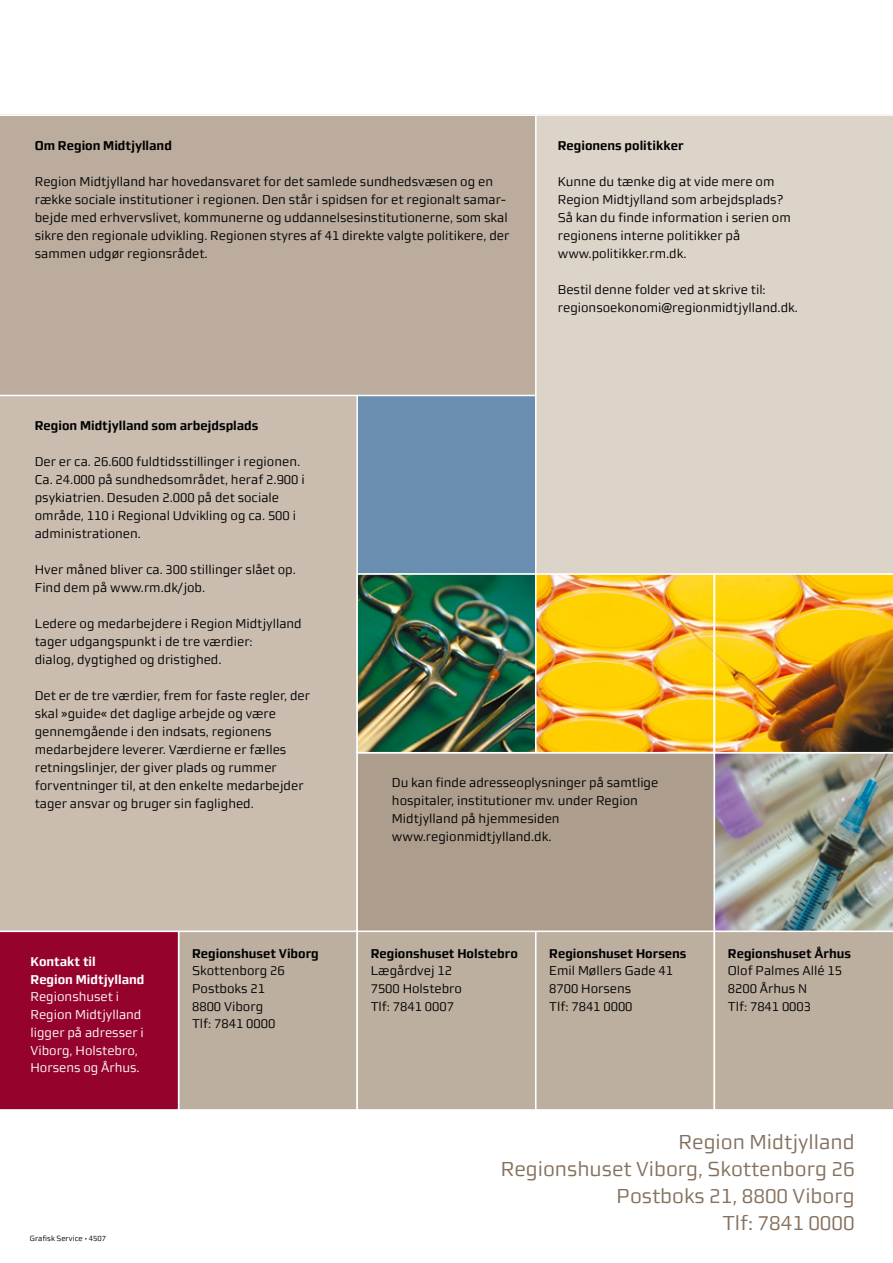
<style>
.page{position:relative;width:893px;height:1263px;background:#fff}
.page>*{position:absolute;margin:0;border:0;box-sizing:border-box;transform-origin:0 0}
.Afsender_-_bagsiden{font:20.25px "midtsans";color:#84705d}
.bagside-bt{font:12.75px/18px "midtsans";color:#000}
.bagside-rubrik{font:700 12.75px "midtsans";color:#000}
.t1{font:12.75px/17.7px "midtsans";color:#fff}
.t2{font:700 12.75px "midtsans";color:#fff}
.t3{font:7.5px "midtsans";color:#000}
.s1{font-style:italic}
</style>
<div class="page">
<div style="left:0;top:114px;width:535px;height:281px;background:#bbac9d"></div>
<div style="left:356px;top:395px;width:180px;height:180px;background:#6a8eaf"></div>
<div style="left:179px;top:931px;width:178px;height:179px;background:#bdafa0"></div>
<div style="left:178px;top:930px;width:180px;height:181px;border:2px solid #fff"></div>
<div style="left:357px;top:931px;width:179px;height:179px;background:#bdafa0"></div>
<div style="left:356px;top:930px;width:180px;height:181px;border:2px solid #fff"></div>
<div style="left:536px;top:931px;width:178px;height:179px;background:#bdafa0"></div>
<div style="left:535px;top:930px;width:180px;height:181px;border:2px solid #fff"></div>
<div style="left:0;top:932px;width:179px;height:179px;background:#95032d"></div>
<div style="left:0;top:395px;width:358px;height:537px;background:#cabdb0"></div>
<div style="left:357px;top:753px;width:357px;height:178px;background:#ad9d8c"></div>
<div style="left:356px;top:752px;width:359px;height:180px;border:2px solid #fff"></div>
<div style="left:535px;top:114px;width:358px;height:459px;background:#dcd3c9"></div>
<img style="left:714px;top:754px;width:179px;height:357px">
<img style="left:359px;top:576px;width:174px;height:174px">
<div style="left:356px;top:573px;width:180px;height:180px;border:2px solid #fff"></div>
<img style="left:534px;top:573px;width:359px;height:181px">
<p class="bagside-rubrik" style="left:35px;top:138px;width:139px">Om Region Midtjylland</p>
<p class="bagside-bt" style="left:35px;top:173px;width:476px">Region Midtjylland har hovedansvaret for det samlede sundhedsvæsen og en række sociale institutioner i regionen. Den står i spidsen for et regionalt samar&shy;bejde med erhvervslivet, kommunerne og uddannelsesinstitutionerne, som skal sikre den regionale udvikling. Regionen styres af 41 direkte valgte politikere, der sammen udgør regionsrådet.</p>
<p class="bagside-rubrik" style="left:558px;top:138px;width:127px">Regionens politikker</p>
<p class="bagside-bt" style="left:558px;top:172px;width:234px">Kunne du tænke dig at vide mere om Region Midtjylland som arbejdsplads?<br>Så kan du finde information i serien om regionens interne politikker på www.politikker.rm.dk.</p>
<p class="bagside-bt" style="left:558px;top:280px;width:209px">Bestil denne folder ved at skrive til:</p>
<p class="bagside-bt" style="left:558px;top:298px;width:242px">regionsoekonomi@regionmidtjylland.dk.</p>
<p class="bagside-rubrik" style="left:35px;top:418px;width:225px">Region Midtjylland som arbejdsplads</p>
<p class="bagside-bt" style="left:35px;top:452px;width:267px">Der er ca. 26.600 fuldtidsstillinger i regionen.</p>
<p class="bagside-bt" style="left:35px;top:470px;width:271px">Ca. 24.000 på sundhedsområdet, heraf 2.900 i psykiatrien. Desuden 2.000 på det sociale område, 110 i Regional Udvikling og ca. 500 i administrationen.</p>
<p class="bagside-bt" style="left:35px;top:560px;width:263px">Hver måned bliver ca. 300 stillinger slået op.<br>Find dem på www.rm.dk/job.</p>
<p class="bagside-bt" style="left:35px;top:614px;width:269px">Ledere og medarbejdere i Region Midtjylland tager udgangspunkt i de tre værdier:<br>dialog, dygtighed og dristighed.</p>
<p class="bagside-bt" style="left:35px;top:686px;width:277px">Det er de tre værdier, frem for faste regler, der skal »guide« det daglige arbejde og være gennemgående i den indsats, regionens medarbejdere leverer. Værdierne er fælles retningslinjer, der giver plads og rummer forventninger til, at den enkelte medarbejder tager ansvar og bruger sin faglighed.</p>
<p class="t2" style="left:31px;top:954px;width:67px">Kontakt til</p>
<p class="t2" style="left:31px;top:972px;width:115px">Region Midtjylland</p>
<p class="t1" style="left:31px;top:988px;width:115px">Regionshuset i<br>Region Midtjylland ligger på adresser i<br>Viborg, Holstebro,<br>Horsens og Århus.</p>
<p class="bagside-rubrik" style="left:192px;top:946px;width:128px">Regionshuset Viborg</p>
<p class="bagside-bt" style="left:192px;top:962px;width:94px">Skottenborg 26</p>
<p class="bagside-bt" style="left:192px;top:979px;width:74px">Postboks 21</p>
<p class="bagside-bt" style="left:192px;top:997px;width:73px">8800 Viborg</p>
<p class="bagside-bt" style="left:192px;top:1015px;width:85px">Tlf: 7841 0000</p>
<p class="t3" style="left:30px;top:1234px;width:78px">Grafisk Service <span class="s1">·</span> 4507</p>
<p class="bagside-bt" style="left:392px;top:774px;width:268px">Du kan finde adresseoplysninger på samtlige hospitaler, institutioner mv. under Region</p>
<p class="bagside-bt" style="left:392px;top:810px;width:169px">Midtjylland på hjemmesiden</p>
<p class="bagside-bt" style="left:392px;top:828px;width:161px">www.regionmidtjylland.dk.</p>
<p class="bagside-rubrik" style="left:371px;top:946px;width:149px">Regionshuset Holstebro</p>
<p class="bagside-bt" style="left:371px;top:962px;width:83px">Lægårdvej 12</p>
<p class="bagside-bt" style="left:371px;top:979px;width:93px">7500 Holstebro</p>
<p class="bagside-bt" style="left:371px;top:997px;width:85px">Tlf: 7841 0007</p>
<p class="bagside-rubrik" style="left:549px;top:946px;width:139px">Regionshuset Horsens</p>
<p class="bagside-bt" style="left:549px;top:962px;width:125px">Emil Møllers Gade 41</p>
<p class="bagside-bt" style="left:549px;top:979px;width:84px">8700 Horsens</p>
<p class="bagside-bt" style="left:549px;top:997px;width:85px">Tlf: 7841 0000</p>
<p class="bagside-rubrik" style="left:728px;top:946px;width:125px">Regionshuset Århus</p>
<p class="bagside-bt" style="left:728px;top:962px;width:116px">Olof Palmes Allé 15</p>
<p class="bagside-bt" style="left:728px;top:979px;width:81px">8200 Århus N</p>
<p class="bagside-bt" style="left:728px;top:997px;width:85px">Tlf: 7841 0003</p>
<p class="Afsender_-_bagsiden" style="left:679px;top:1130px;width:178px">Region Midtjylland</p>
<p class="Afsender_-_bagsiden" style="left:501px;top:1157px;width:355px">Regionshuset Viborg, Skottenborg 26</p>
<p class="Afsender_-_bagsiden" style="left:617px;top:1184px;width:240px">Postboks 21, 8800 Viborg</p>
<p class="Afsender_-_bagsiden" style="left:722px;top:1211px;width:134px">Tlf: 7841 0000</p>
</div>
